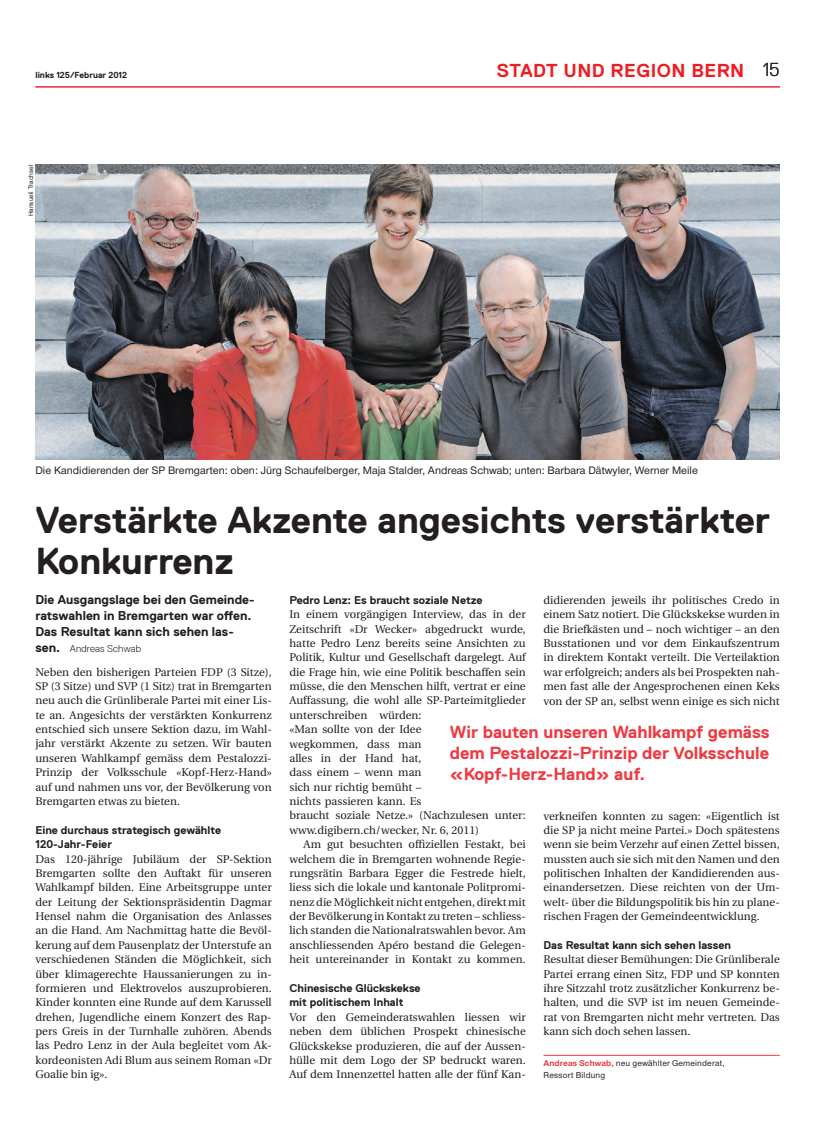
<style>
.page{position:relative;width:833px;height:1134px;background:#fff}
.page>*{position:absolute;margin:0;border:0;box-sizing:border-box;transform-origin:0 0}
.t1{font:700 37.5px/41.2px "Replica";color:#231f20}
.t2{font:700 18.75px "Replica";letter-spacing:.025em;color:#ee1d23}
.t3{font:700 17.5px/21px "Replica";color:#ee3a41;text-align:justify}
.t4{font:700 12.75px/16.2px "Replica";color:#231f20}
.t5{font:11.25px/14.4px "Utopia";color:#231f20;text-align:justify}
.t6{font:700 11.25px/14.4px "Replica";color:#231f20}
.t7{font:500 11.25px "Nimbus San Nov";color:#231f20}
.t8{font:300 10px "Replica";letter-spacing:.01em;color:#231f20}
.t9{font:500 8.75px/11.9px "Nimbus San Nov";letter-spacing:.02em;color:#231f20}
.t10{font:700 8.75px "Replica";color:#231f20}
.t11{font:500 6.88px "Nimbus San Nov";color:#231f20}
.s1{font-weight:300;color:#231f20}
.s2{font-weight:700;font-size:12.75px}
.s3{font-weight:700;color:#ee3a41}
</style>
<div class="page">
<hr style="left:35px;top:86px;width:745px;height:1px;background:#ee3a41">
<img style="left:35px;top:165px;width:745px;height:295px">
<hr style="left:543px;top:1055px;width:237px;height:1px;background:#ee3a41">
<p class="t10" style="left:35px;top:70px;width:93px">links 125/Februar 2012</p>
<h2 class="t2" style="left:497px;top:60px;width:4px">stadt</h2>
<h2 class="t2" style="left:563px;top:60px;width:218px">u nd region Bern <span class="s1">15</span></h2>
<p class="t11" style="left:27px;top:216px;width:53px;rotate:-90deg">Hansueli Trachsel</p>
<p class="t7" style="left:35px;top:464px;width:664px">Die Kandidierenden der SP Bremgarten: oben: Jürg Schaufelberger, Maja Stalder, Andreas Schwab; unten: Barbara Dätwyler, Werner Meile</p>
<h1 class="t1" style="left:35px;top:499px;width:736px">Verstärkte Akzente angesichts verstärkter<br>Konkurrenz</h1>
<p class="t4" style="left:35px;top:591px;width:221px">Die Ausgangslage bei den Gemeinde&shy;ratswahlen in Bremgarten war offen.<br>Das Resultat kann sich sehen las-</p>
<p class="t8" style="left:35px;top:643px;width:107px"><span class="s2">sen.</span> Andreas Schwab</p>
<p class="t5" style="left:35px;top:665px;width:238px">Neben den bisherigen Parteien FDP (3 Sitze), SP (3 Sitze) und SVP (1 Sitz) trat in Bremgarten neu auch die Grünliberale Partei mit einer Lis&shy;te an. Angesichts der verstärkten Konkurrenz entschied sich unsere Sektion dazu, im Wahl&shy;jahr verstärkt Akzente zu setzen. Wir bauten unseren Wahlkampf gemäss dem Pestalozzi-Prinzip der Volksschule «Kopf-Herz-Hand» auf und nahmen uns vor, der Bevölkerung von Bremgarten etwas zu bieten.</p>
<p class="t6" style="left:35px;top:823px;width:187px">Eine durchaus strategisch gewählte<br>120-Jahr-Feier</p>
<p class="t5" style="left:35px;top:852px;width:238px">Das 120-jährige Jubiläum der SP-Sektion Bremgarten sollte den Auftakt für unseren Wahlkampf bilden. Eine Arbeitsgruppe unter der Leitung der Sektionspräsidentin Dagmar Hensel nahm die Organisation des Anlasses an die Hand. Am Nachmittag hatte die Bevöl&shy;kerung auf dem Pausenplatz der Unterstufe an verschiedenen Ständen die Möglichkeit, sich über klimagerechte Haussanierungen zu in&shy;formieren und Elektrovelos auszuprobieren.<br>Kinder konnten eine Runde auf dem Karussell drehen, Jugendliche einem Konzert des Rap&shy;pers Greis in der Turnhalle zuhören. Abends las Pedro Lenz in der Aula begleitet vom Ak&shy;kordeonisten Adi Blum aus seinem Roman «Dr Goalie bin ig».</p>
<p class="t5" style="left:543px;top:593px;width:238px">didierenden jeweils ihr politisches Credo in einem Satz notiert. Die Glückskekse wurden in die Briefkästen und – noch wichtiger – an den Busstationen und vor dem Einkaufszentrum in direktem Kontakt verteilt. Die Verteilaktion war erfolgreich; anders als bei Prospekten nah&shy;men fast alle der Angesprochenen einen Keks von der SP an, selbst wenn einige es sich nicht</p>
<p class="t6" style="left:289px;top:593px;width:194px">Pedro Lenz: Es braucht soziale Netze</p>
<p class="t5" style="left:289px;top:607px;width:238px;text-align:left">In einem vorgängigen Interview, das in der Zeitschrift «Dr Wecker» abgedruckt wurde, hatte Pedro Lenz bereits seine Ansichten zu Politik, Kultur und Gesellschaft dargelegt. Auf die Frage hin, wie eine Politik beschaffen sein müsse, die den Menschen hilft, vertrat er eine Auffassung, die wohl alle SP-Parteimitglieder unterschreiben würden:<br>«Man sollte von der Idee<br>wegkommen, dass man<br>alles in der Hand hat,<br>dass einem – wenn man<br>sich nur richtig bemüht –<br>nichts passieren kann. Es<br>braucht soziale Netze.» (Nachzulesen unter: www.digibern.ch/wecker, Nr. 6, 2011)</p>
<p class="t5" style="left:289px;top:837px;width:238px;text-indent:14px">Am gut besuchten offiziellen Festakt, bei welchem die in Bremgarten wohnende Regie&shy;rungsrätin Barbara Egger die Festrede hielt, liess sich die lokale und kantonale Politpromi&shy;nenz die Möglichkeit nicht entgehen, direkt mit der Bevölkerung in Kontakt zu treten – schliess&shy;lich standen die Nationalratswahlen bevor. Am anschliessenden Apéro bestand die Gelegen&shy;heit untereinander in Kontakt zu kommen.</p>
<p class="t6" style="left:289px;top:981px;width:133px">Chinesische Glückskekse mit politischem I nhalt</p>
<p class="t5" style="left:289px;top:1010px;width:238px">Vor den Gemeinderatswahlen liessen wir neben dem üblichen Prospekt chinesische Glückskekse produzieren, die auf der Aussen&shy;hülle mit dem Logo der SP bedruckt waren.<br>Auf dem Innenzettel hatten alle der fünf Kan-</p>
<h3 class="t3" style="left:450px;top:721px;width:321px">Wir bauten unseren Wahlkampf gemäss dem Pestalozzi-Prinzip der Volksschule «Kopf-Herz-Hand» auf.</h3>
<p class="t5" style="left:543px;top:809px;width:238px">verkneifen konnten zu sagen: «Eigentlich ist die SP ja nicht meine Partei.» Doch spätestens wenn sie beim Verzehr auf einen Zettel bissen, mussten auch sie sich mit den Namen und den politischen Inhalten der Kandidierenden aus&shy;einandersetzen. Diese reichten von der Um&shy;welt- über die Bildungspolitik bis hin zu plane&shy;rischen Fragen der Gemeindeentwicklung.</p>
<p class="t6" style="left:543px;top:938px;width:189px">Das Resultat kann sich sehen lassen</p>
<p class="t5" style="left:543px;top:952px;width:238px">Resultat dieser Bemühungen: Die Grünliberale Partei errang einen Sitz, FDP und SP konnten ihre Sitzzahl trotz zusätzlicher Konkurrenz be&shy;halten, und die SVP ist im neuen Gemeinde&shy;rat von Bremgarten nicht mehr vertreten. Das kann sich doch sehen lassen.</p>
<p class="t9" style="left:543px;top:1057px;width:182px"><span class="s3">Andreas Schwab,</span> neu gewählter Gemeinderat,<br>Ressort Bildung</p>
</div>
